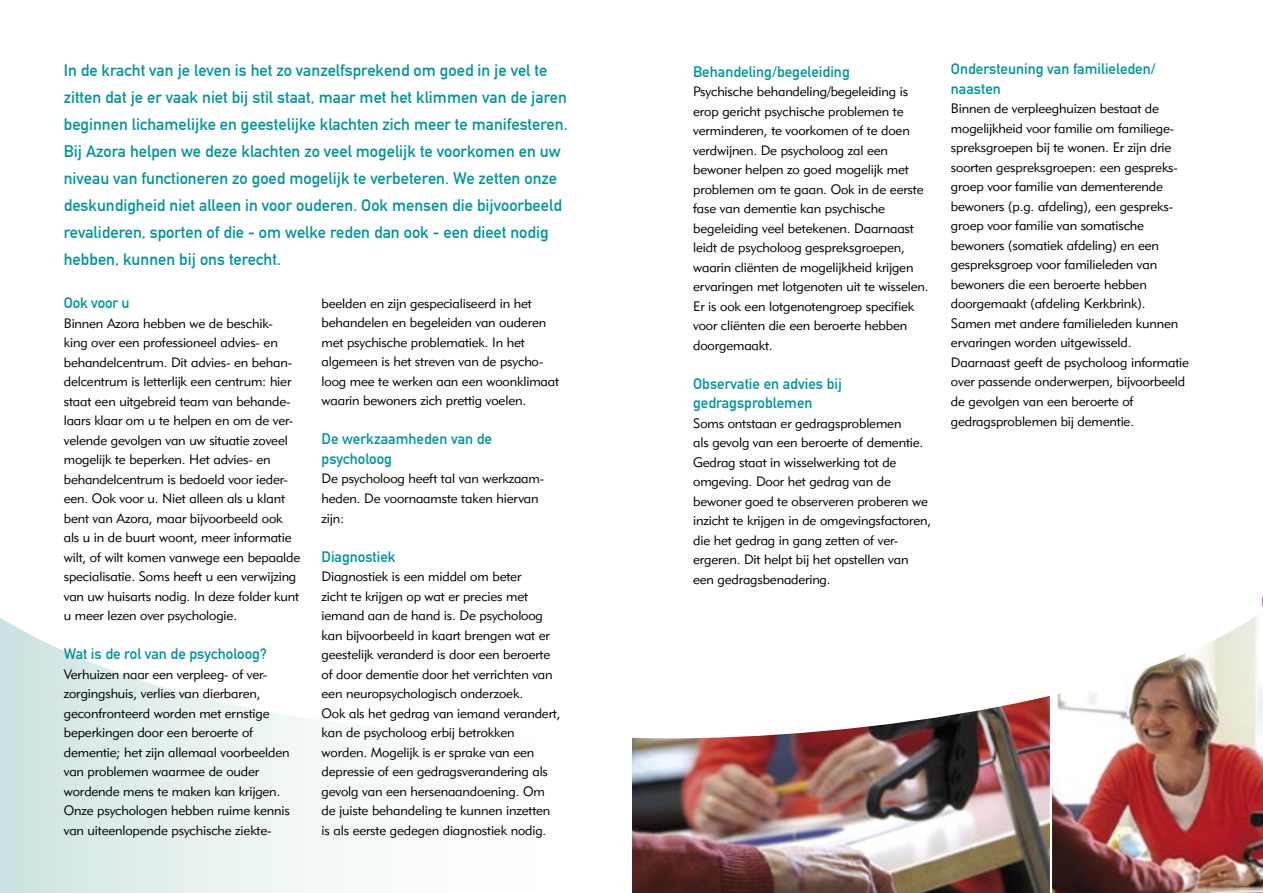
<style>
.page{position:relative;width:1263px;height:893px;background:#fff}
.page>*{position:absolute;margin:0;border:0;box-sizing:border-box;transform-origin:0 0}
.t1{font:16.5px/27px "DIN Mittelschrift Std";color:#009699}
.t2{font:15px/19.5px "DIN Mittelschrift Std";color:#009699}
.t3{font:13.5px/19.5px "Geometric 415 BT Lite A";letter-spacing:-.01em;color:#000}
</style>
<div class="page">
<div style="left:0;top:572px;width:629px;height:321px;background:linear-gradient(to right,#d3e7e6,#fff)"></div>
<svg style="left:0;top:572px;width:629px;height:168px"></svg>
<img style="left:633px;top:744px;width:417px;height:149px">
<img style="left:1052px;top:694px;width:211px;height:199px">
<svg style="left:632px;top:615px;width:630px;height:129px"></svg>
<hr style="left:1050px;top:684px;width:2px;height:209px;background:#fff">
<p class="t1" style="left:64px;top:56px;width:505px">In de kracht van je leven is het zo vanzelfsprekend om goed in je vel te zitten dat je er vaak niet bij stil staat, maar met het klimmen van de jaren beginnen lichamelijke en geestelijke klachten zich meer te manifesteren.<br>Bij Azora helpen we deze klachten zo veel mogelijk te voorkomen en uw niveau van functioneren zo goed mogelijk te verbeteren. We zetten onze deskundigheid niet alleen in voor ouderen. Ook mensen die bijvoorbeeld revalideren, sporten of die - om welke reden dan ook - een dieet nodig hebben, kunnen bij ons terecht.</p>
<p class="t2" style="left:64px;top:293px;width:67px">Ook voor u</p>
<p class="t3" style="left:64px;top:313px;width:238px">Binnen Azora hebben we de beschik-<br>king over een professioneel advies- en behandelcentrum. Dit advies- en behan&shy;delcentrum is letterlijk een centrum: hier staat een uitgebreid team van behande&shy;laars klaar om u te helpen en om de ver&shy;velende gevolgen van uw situatie zoveel mogelijk te beperken. Het advies- en behandelcentrum is bedoeld voor ieder&shy;een. Ook voor u. Niet alleen als u klant bent van Azora, maar bijvoorbeeld ook als u in de buurt woont, meer informatie wilt, of wilt komen vanwege een bepaalde specialisatie. Soms heeft u een verwijzing van uw huisarts nodig. In deze folder kunt u meer lezen over psychologie.</p>
<p class="t2" style="left:64px;top:644px;width:205px">Wat is de rol van de psycholoog?</p>
<p class="t3" style="left:64px;top:664px;width:227px">Verhuizen naar een verpleeg- of ver&shy;zorgingshuis, verlies van dierbaren, geconfronteerd worden met ernstige beperkingen door een beroerte of dementie; het zijn allemaal voorbeelden van problemen waarmee de ouder wordende mens te maken kan krijgen.</p>
<p class="t3" style="left:64px;top:801px;width:228px">Onze psychologen hebben ruime kennis van uiteenlopende psychische ziekte-</p>
<p class="t3" style="left:322px;top:293px;width:239px">beelden en zijn gespecialiseerd in het behandelen en begeleiden van ouderen met psychische problematiek. In het algemeen is het streven van de psycho&shy;loog mee te werken aan een woonklimaat waarin bewoners zich prettig voelen.</p>
<p class="t2" style="left:322px;top:430px;width:172px">De werkzaamheden van de psycholoog</p>
<p class="t3" style="left:322px;top:469px;width:223px">De psycholoog heeft tal van werkzaam&shy;heden. De voornaamste taken hiervan zijn:</p>
<p class="t2" style="left:322px;top:547px;width:76px">Diagnostiek</p>
<p class="t3" style="left:322px;top:566px;width:240px">Diagnostiek is een middel om beter<br>zicht te krijgen op wat er precies met iemand aan de hand is. De psycholoog kan bijvoorbeeld in kaart brengen wat er geestelijk veranderd is door een beroerte of door dementie door het verrichten van een neuropsychologisch onderzoek.<br>Ook als het gedrag van iemand verandert, kan de psycholoog erbij betrokken worden. Mogelijk is er sprake van een depressie of een gedragsverandering als gevolg van een hersenaandoening. Om de juiste behandeling te kunnen inzetten is als eerste gedegen diagnostiek nodig.</p>
<p class="t2" style="left:693px;top:62px;width:158px">Behandeling/begeleiding</p>
<p class="t3" style="left:693px;top:81px;width:237px">Psychische behandeling/begeleiding is erop gericht psychische problemen te verminderen, te voorkomen of te doen verdwijnen. De psycholoog zal een bewoner helpen zo goed mogelijk met problemen om te gaan. Ook in de eerste fase van dementie kan psychische begeleiding veel betekenen. Daarnaast leidt de psycholoog gespreksgroepen, waarin cliënten de mogelijkheid krijgen ervaringen met lotgenoten uit te wisselen.<br>Er is ook een lotgenotengroep specifiek voor cliënten die een beroerte hebben doorgemaakt.</p>
<p class="t2" style="left:693px;top:374px;width:150px">Observatie en advies bij gedragsproblemen</p>
<p class="t3" style="left:693px;top:413px;width:240px">Soms ontstaan er gedragsproblemen<br>als gevolg van een beroerte of dementie.<br>Gedrag staat in wisselwerking tot de omgeving. Door het gedrag van de bewoner goed te observeren proberen we inzicht te krijgen in de omgevingsfactoren, die het gedrag in gang zetten of ver&shy;ergeren. Dit helpt bij het opstellen van een gedragsbenadering.</p>
<p class="t2" style="left:951px;top:60px;width:206px">Ondersteuning van familieleden/ naasten</p>
<p class="t3" style="left:951px;top:99px;width:240px">Binnen de verpleeghuizen bestaat de mogelijkheid voor familie om familiege&shy;spreksgroepen bij te wonen. Er zijn drie soorten gespreksgroepen: een gespreks&shy;groep voor familie van dementerende bewoners (p.g. afdeling), een gespreks&shy;groep voor familie van somatische bewoners (somatiek afdeling) en een gespreksgroep voor familieleden van bewoners die een beroerte hebben doorgemaakt (afdeling Kerkbrink).<br>Samen met andere familieleden kunnen ervaringen worden uitgewisseld.<br>Daarnaast geeft de psycholoog informatie over passende onderwerpen, bijvoorbeeld de gevolgen van een beroerte of gedragsproblemen bij dementie.</p>
</div>
